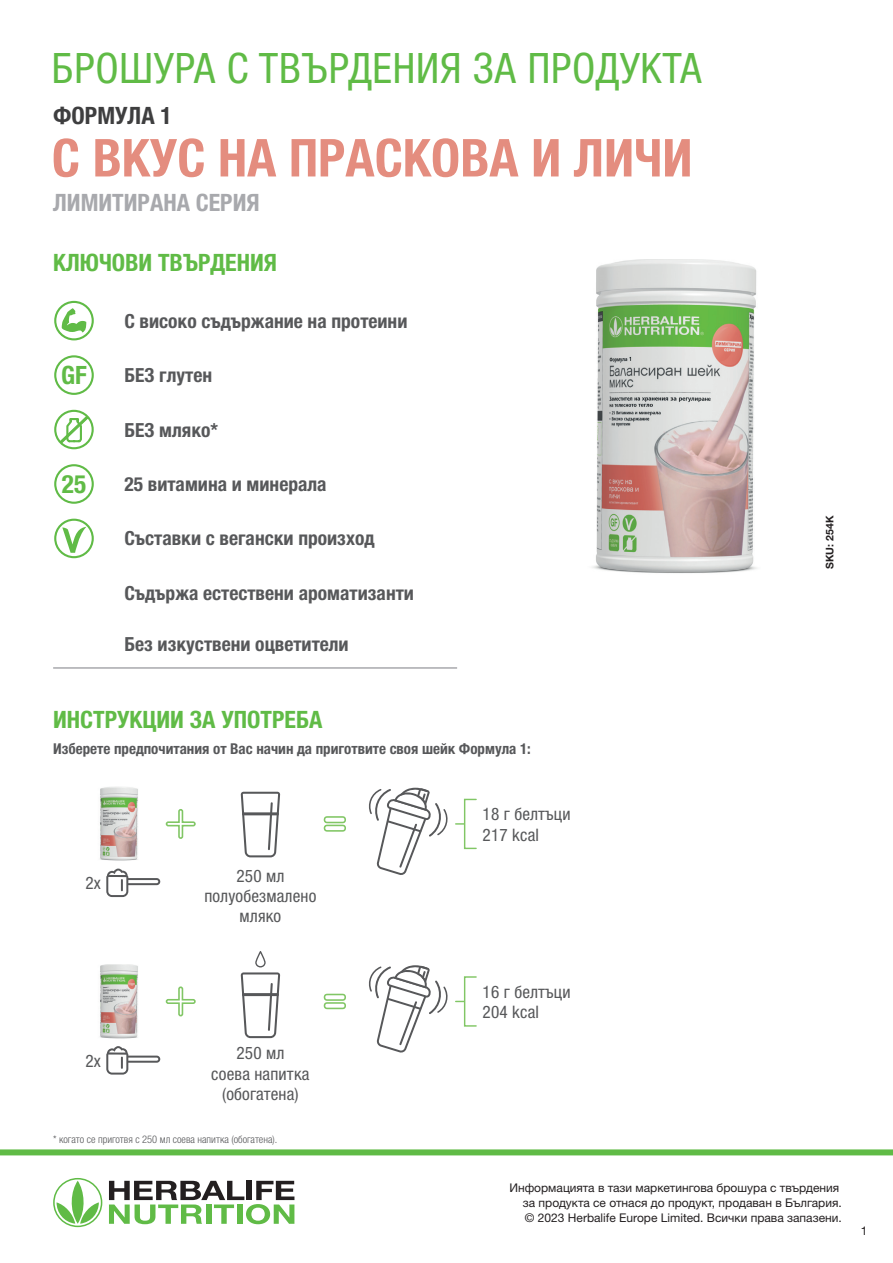
<style>
.page{position:relative;width:893px;height:1263px;background:#fff}
.page>*{position:absolute;margin:0;border:0;box-sizing:border-box;transform-origin:0 0}
.t1{font:700 condensed 52.5px "Helvetica Neue LTW1 G";color:#e48d7f}
.t2{font:condensed 42px "Helvetica Neue LTW1 G";letter-spacing:.02em;color:#60bb46}
.t3{font:700 condensed 25.35px "Helvetica Neue LTW1 G";color:#60bb46}
.t4{font:700 condensed 24px "Helvetica Neue LTW1 G";color:#60bb46}
.t5{font:700 condensed 24px "Helvetica Neue LTW1 G";color:#a8a9ad}
.t6{font:700 condensed 24px "Helvetica Neue LTW1 G";color:#3e3e3f}
.t7{font:700 condensed 19.5px "Helvetica Neue LTW1 G";color:#57585a}
.t8{font:condensed 17.25px/20.2px "Helvetica Neue LTW1 G";letter-spacing:.01em;color:#57585a}
.t9{font:700 condensed 15px "Helvetica Neue LTW1 G";color:#57585a}
.t10{font:12px/15px "Helvetica Neue LTW1 G";color:#231f20}
.t11{font:300 condensed 10.5px "Helvetica Neue LTW1 G";color:#57585a}
.t12{font:700 10.5px "Helvetica Neue LTW1 G";color:#231f20}
</style>
<div class="page">
<svg style="left:109px;top:1181px;width:185px;height:43px"></svg>
<svg style="left:53px;top:1178px;width:49px;height:49px"></svg>
<div style="left:0;top:1149px;width:893px;height:6px;background:#60bb46"></div>
<img style="left:596px;top:259px;width:160px;height:314px">
<img style="left:100px;top:787px;width:38px;height:73px">
<img style="left:100px;top:1037px;width:38px;height:2px">
<img style="left:100px;top:964px;width:38px;height:73px">
<hr style="left:53px;top:667px;width:404px;height:2px;background:#a8a9ad">
<svg style="left:62px;top:308px;width:24px;height:24px"></svg>
<div style="left:54px;top:301px;width:40px;height:39px;border:2px solid #60bb46;border-radius:50%"></div>
<div style="left:54px;top:355px;width:40px;height:40px;border:2px solid #60bb46;border-radius:50%"></div>
<svg style="left:60px;top:416px;width:28px;height:28px"></svg>
<div style="left:54px;top:410px;width:40px;height:39px;border:2px solid #60bb46;border-radius:50%"></div>
<div style="left:54px;top:464px;width:40px;height:40px;border:2px solid #60bb46;border-radius:50%"></div>
<div style="left:54px;top:519px;width:40px;height:39px;border:2px solid #60bb46;border-radius:50%"></div>
<svg style="left:62px;top:527px;width:24px;height:26px"></svg>
<svg style="left:165px;top:809px;width:31px;height:30px"></svg>
<svg style="left:165px;top:986px;width:31px;height:31px"></svg>
<svg style="left:324px;top:816px;width:22px;height:16px"></svg>
<svg style="left:324px;top:994px;width:22px;height:15px"></svg>
<div style="left:464px;top:799px;width:13px;height:50px;border:1px solid #81c665"></div>
<svg style="left:456px;top:823px;width:8px;height:2px"></svg>
<div style="left:464px;top:976px;width:13px;height:51px;border:1px solid #81c665"></div>
<svg style="left:106px;top:868px;width:54px;height:29px"></svg>
<svg style="left:106px;top:1046px;width:54px;height:28px"></svg>
<svg style="left:369px;top:788px;width:79px;height:87px"></svg>
<svg style="left:369px;top:965px;width:79px;height:88px"></svg>
<svg style="left:241px;top:951px;width:39px;height:87px"></svg>
<svg style="left:241px;top:792px;width:39px;height:65px"></svg>
<hr style="left:242px;top:812px;width:37px;height:3px;background:#57585a">
<h2 class="t2" style="left:52px;top:44px;width:651px">БРОШУРА С ТВЪРДЕНИЯ ЗА ПРОДУКТА</h2>
<h3 class="t6" style="left:53px;top:101px;width:120px">ФОРМУЛА 1</h3>
<h1 class="t1" style="left:52px;top:126px;width:642px">С ВКУС НА ПРАСКОВА И ЛИЧИ</h1>
<h3 class="t5" style="left:53px;top:188px;width:208px">ЛИМИТИРАНА СЕРИЯ</h3>
<h3 class="t4" style="left:53px;top:248px;width:225px">КЛЮЧОВИ ТВЪРДЕНИЯ</h3>
<h3 class="t7" style="left:124px;top:309px;width:285px">С високо съдържание на протеини</h3>
<h3 class="t3" style="left:61px;top:360px;width:27px">GF</h3>
<h3 class="t7" style="left:124px;top:363px;width:89px">БЕЗ глутен</h3>
<h3 class="t7" style="left:124px;top:418px;width:95px">БЕЗ мляко*</h3>
<h3 class="t3" style="left:62px;top:469px;width:26px">25</h3>
<h3 class="t7" style="left:124px;top:472px;width:204px">25 витамина и минерала</h3>
<h3 class="t7" style="left:124px;top:527px;width:252px">Съставки с вегански произход</h3>
<h3 class="t7" style="left:124px;top:581px;width:291px">Съдържа естествени ароматизанти</h3>
<h3 class="t7" style="left:124px;top:632px;width:226px">Без изкуствени оцветители</h3>
<h3 class="t4" style="left:53px;top:705px;width:271px">ИНСТРУКЦИИ ЗА УПОТРЕБА</h3>
<p class="t9" style="left:53px;top:739px;width:479px">Изберете предпочитания от Вас начин да приготвите своя шейк Формула 1:</p>
<h3 class="t8" style="left:86px;top:873px;width:17px">2х</h3>
<h3 class="t8" style="left:204px;top:866px;width:113px;text-align:center">250 мл полуобезмалено мляко</h3>
<h3 class="t8" style="left:483px;top:804px;width:89px">18 г белтъци<br>217 kcal</h3>
<p class="t12" style="left:823px;top:569px;width:54px;rotate:-90deg">SKU: 254K</p>
<h3 class="t8" style="left:86px;top:1050px;width:17px">2x</h3>
<h3 class="t8" style="left:211px;top:1043px;width:100px;text-align:center">250 мл<br>соева напитка (обогатена)</h3>
<p class="t11" style="left:53px;top:1133px;width:226px">* когато се приготвя с 250 мл соева напитка (обогатена).</p>
<h3 class="t8" style="left:483px;top:982px;width:89px">16 г белтъци<br>204 kcal</h3>
<p class="t10" style="left:523px;top:1180px;width:321px;text-indent:-13px">Информацията в тази маркетингова брошура с твърдения за продукта се отнася до продукт, продаван в България. © 2023 Herbalife Europe Limited. Всички права запазени.</p>
<p class="t10" style="left:861px;top:1223px;width:8px">1</p>
</div>
